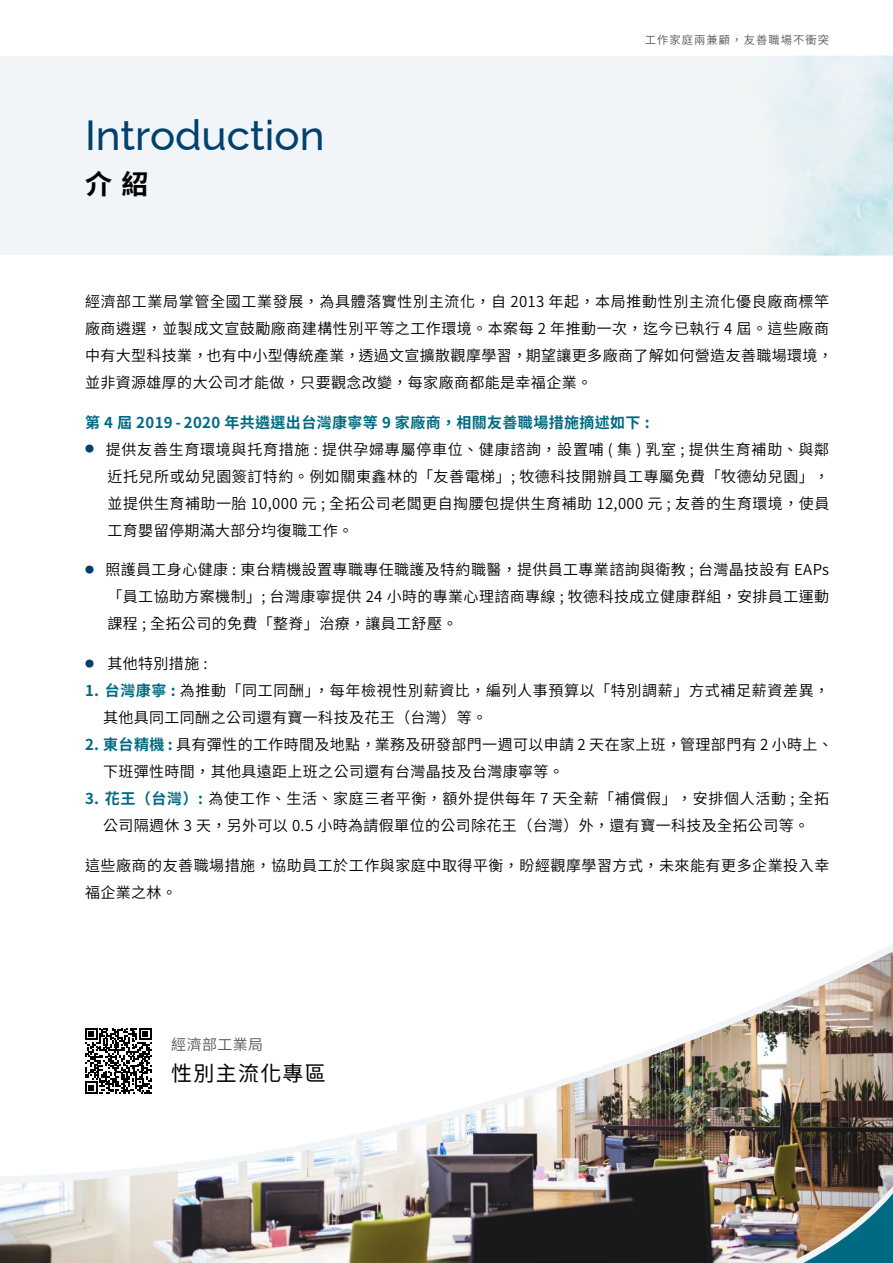
<style>
.page{position:relative;width:893px;height:1263px;background:#fff}
.page>*{position:absolute;margin:0;border:0;box-sizing:border-box;transform-origin:0 0}
.t1{font:500 42px "Raleway";color:#00416f}
.t2{font:700 27px "Noto Sans CJ Ktc";color:#000}
.t3{font:21px "Noto Sans CJ Ktc";letter-spacing:.06em;color:#000}
.t4{font:600 15px/27px "Noto Sans CJ Ktc";letter-spacing:.035em;color:#000}
.t5{font:700 15px "Noto Sans CJ Ktc";letter-spacing:.025em;color:#006a82}
.t6{font:600 15px "Noto Sans CJ Ktc";letter-spacing:.025em;color:#595757}
.t7{font:600 11.25px "Noto Sans CJ Ktc";letter-spacing:.1em;color:#595757}
.s1{font-weight:700;color:#006a82}
</style>
<div class="page">
<div style="left:0;top:55px;width:893px;height:200px;background:#f2f5f7"></div>
<img style="left:697px;top:55px;width:196px;height:200px">
<img style="left:0;top:951px;width:893px;height:312px">
<img style="left:587px;top:1154px;width:306px;height:109px">
<svg style="left:85px;top:1028px;width:66px;height:66px"></svg>
<h1 class="t1" style="left:85px;top:102px;width:241px">Introduction</h1>
<h2 class="t2" style="left:85px;top:169px;width:65px">介 紹</h2>
<p class="t7" style="left:645px;top:34px;width:186px">工作家庭兩兼顧，友善職場不衝突</p>
<p class="t4" style="left:85px;top:288px;width:749px">經濟部工業局掌管全國工業發展，為具體落實性別主流化，自 2013 年起，本局推動性別主流化優良廠商標竿廠商遴選，並製成文宣鼓勵廠商建構性別平等之工作環境。本案每 2 年推動一次，迄今已執行 4 屆。這些廠商中有大型科技業，也有中小型傳統產業，透過文宣擴散觀摩學習，期望讓更多廠商了解如何營造友善職場環境，並非資源雄厚的大公司才能做，只要觀念改變，每家廠商都能是幸福企業。</p>
<p class="t5" style="left:85px;top:414px;width:566px">第 4 屆 2019 - 2020 年共遴選出台灣康寧等 9 家廠商，相關友善職場措施摘述如下 :</p>
<p class="t4" style="left:85px;top:436px;width:746px"><sup>●</sup> <sup>　</sup>提供友善生育環境與托育措施 : 提供孕婦專屬停車位、健康諮詢，設置哺 ( 集 ) 乳室 ; 提供生育補助、與鄰</p>
<p class="t4" style="left:108px;top:463px;width:723px">近托兒所或幼兒園簽訂特約。例如關東鑫林的「友善電梯」; 牧德科技開辦員工專屬免費「牧德幼兒園」，</p>
<p class="t4" style="left:108px;top:490px;width:723px">並提供生育補助一胎 10,000 元 ; 全拓公司老闆更自掏腰包提供生育補助 12,000 元 ; 友善的生育環境，使員</p>
<p class="t4" style="left:108px;top:517px;width:247px">工育嬰留停期滿大部分均復職工作。</p>
<p class="t4" style="left:108px;top:557px;width:723px;text-align:justify;text-indent:-22px"><sup>●</sup> 照護員工身心健康 : 東台精機設置專職專任職護及特約職醫，提供員工專業諮詢與衛教 ; 台灣晶技設有 EAPs「員工協助方案機制」; 台灣康寧提供 24 小時的專業心理諮商專線 ; 牧德科技成立健康群組，安排員工運動課程 ; 全拓公司的免費「整脊」治療，讓員工舒壓。</p>
<p class="t4" style="left:85px;top:650px;width:124px"><sup>●</sup> <sup>　</sup>其他特別措施 :</p>
<p class="t4" style="left:103px;top:677px;width:727px;text-indent:-18px"><span class="s1">1. 台灣康寧 :</span> 為推動「同工同酬」，每年檢視性別薪資比，編列人事預算以「特別調薪」方式補足薪資差異，其他具同工同酬之公司還有寶一科技及花王（台灣）等。</p>
<p class="t4" style="left:103px;top:731px;width:731px;text-indent:-18px"><span class="s1">2. 東台精機 :</span> 具有彈性的工作時間及地點，業務及研發部門一週可以申請 2 天在家上班，管理部門有 2 小時上、下班彈性時間，其他具遠距上班之公司還有台灣晶技及台灣康寧等。</p>
<p class="t4" style="left:85px;top:785px;width:746px;text-align:center"><span class="s1">3. 花王（台灣）:</span> 為使工作、生活、家庭三者平衡，額外提供每年 7 天全薪「補償假」，安排個人活動 ; 全拓公司隔週休 3 天，另外可以 0.5 小時為請假單位的公司除花王（台灣）外，還有寶一科技及全拓公司等。</p>
<p class="t4" style="left:85px;top:852px;width:746px">這些廠商的友善職場措施，協助員工於工作與家庭中取得平衡，盼經觀摩學習方式，未來能有更多企業投入幸福企業之林。</p>
<p class="t6" style="left:171px;top:1036px;width:93px">經濟部工業局</p>
<h3 class="t3" style="left:171px;top:1061px;width:156px">性別主流化專區</h3>
</div>
